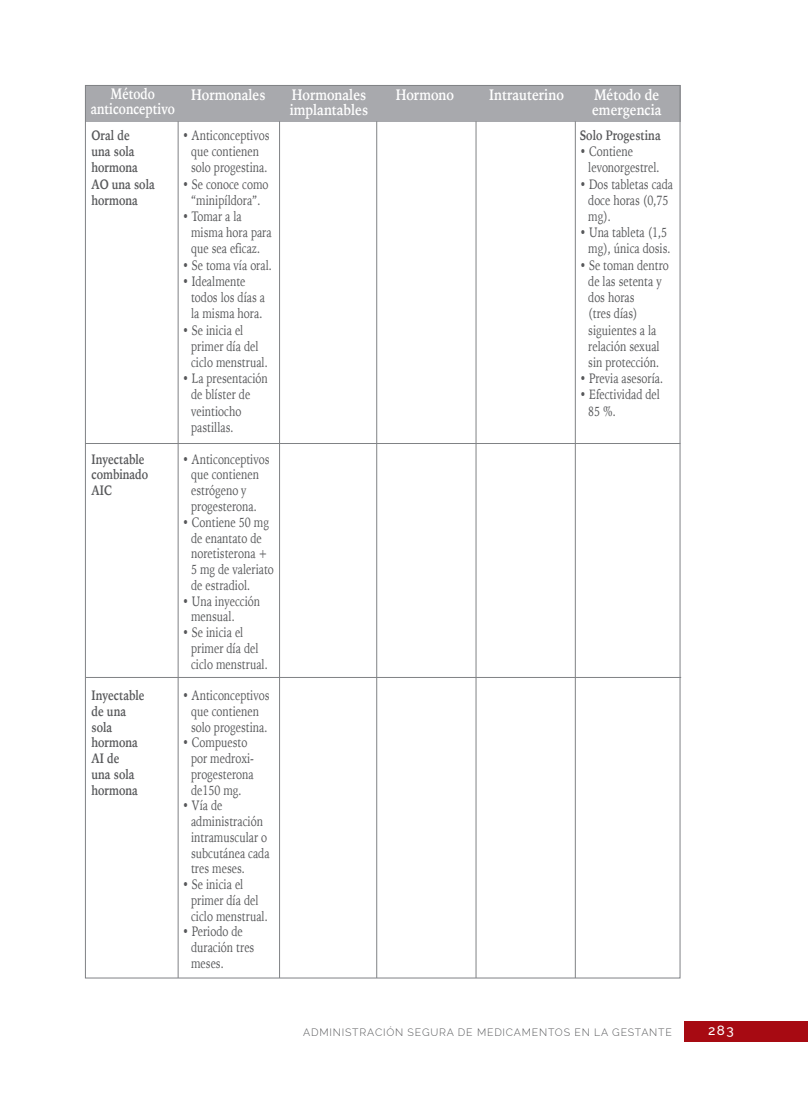
<style>
.page{position:relative;width:808px;height:1106px;background:#fff}
.page>*{position:absolute;margin:0;border:0;box-sizing:border-box;transform-origin:0 0}
.Encabezados_tablas{font:700 15px "Iowan Old Style W01";color:#fff;scale:.85 1}
.Encabezados_tablas-2{font:700 15px/15px "Iowan Old Style W01";color:#fff;text-align:center;scale:.8 1}
.Cuerpo_de_texto_tabl{font:13.5px/15.8px "Iowan Old Style W01";color:#57585a;scale:.8 1}
.Cuerpo_de_texto_tabl-2{font:700 13.5px/15.8px "Iowan Old Style W01";color:#57585a;scale:.8 1}
.t1{font:500 13.5px "Raleway";color:#fff}
.t2{font:300 10.5px "Raleway";letter-spacing:.075em;color:#57585a}
</style>
<div class="page">
<div style="left:685px;top:1021px;width:123px;height:20px;background:#a70a12"></div>
<div style="left:85px;top:85px;width:595px;height:36px;background:#a8a9ad"></div>
<hr style="left:178px;top:121px;width:1px;height:857px;background:#808285">
<hr style="left:279px;top:121px;width:1px;height:857px;background:#808285">
<hr style="left:376px;top:121px;width:1px;height:857px;background:#808285">
<hr style="left:476px;top:121px;width:1px;height:857px;background:#808285">
<hr style="left:575px;top:121px;width:1px;height:857px;background:#808285">
<hr style="left:85px;top:443px;width:595px;height:1px;background:#808285">
<hr style="left:86px;top:677px;width:595px;height:1px;background:#808285">
<p class="Encabezados_tablas-2" style="left:91px;top:86px;width:107px">Método anticonceptivo</p>
<p class="Encabezados_tablas" style="left:191px;top:86px;width:89px">Hormonales</p>
<p class="Encabezados_tablas" style="left:292px;top:86px;width:89px">Hormonales</p>
<p class="Encabezados_tablas" style="left:290px;top:101px;width:94px">implantables</p>
<p class="Cuerpo_de_texto_tabl-2" style="left:92px;top:127px;width:59px;line-height:16.2px">Oral de una sola hormona</p>
<p class="Cuerpo_de_texto_tabl-2" style="left:92px;top:176px;width:81px;line-height:16.2px">AO una sola hormona</p>
<p class="Cuerpo_de_texto_tabl-2" style="left:92px;top:451px;width:72px">Inyectable combinado</p>
<p class="Cuerpo_de_texto_tabl-2" style="left:92px;top:482px;width:27px">AIC</p>
<p class="Cuerpo_de_texto_tabl-2" style="left:92px;top:687px;width:68px">Inyectable de una</p>
<p class="Cuerpo_de_texto_tabl-2" style="left:92px;top:718px;width:59px">sola hormona</p>
<p class="Cuerpo_de_texto_tabl-2" style="left:92px;top:750px;width:59px">AI de una sola hormona</p>
<p class="Cuerpo_de_texto_tabl" style="left:183px;top:127px;width:110px;line-height:16.2px;text-align:center">• Anticonceptivos que contienen solo progestina.</p>
<p class="Cuerpo_de_texto_tabl" style="left:183px;top:176px;width:109px;line-height:16.2px;text-align:center">• Se conoce como “minipíldora”.</p>
<p class="Cuerpo_de_texto_tabl" style="left:191px;top:208px;width:102px;line-height:16.2px;text-indent:-9px">• Tomar a la misma hora para que sea eficaz.</p>
<p class="Cuerpo_de_texto_tabl" style="left:183px;top:257px;width:113px">• Se toma vía oral.</p>
<p class="Cuerpo_de_texto_tabl" style="left:191px;top:273px;width:94px;line-height:16.2px;text-indent:-9px">• Idealmente todos los días a la misma hora.</p>
<p class="Cuerpo_de_texto_tabl" style="left:191px;top:321px;width:97px;line-height:16.2px;text-indent:-9px">• Se inicia el primer día del ciclo menstrual.</p>
<p class="Cuerpo_de_texto_tabl" style="left:191px;top:370px;width:97px;line-height:16.2px;text-indent:-9px">• La presentación de blíster de veintiocho pastillas.</p>
<p class="Cuerpo_de_texto_tabl" style="left:191px;top:451px;width:100px;text-indent:-9px">• Anticonceptivos que contienen estrógeno y progesterona.</p>
<p class="Cuerpo_de_texto_tabl" style="left:191px;top:514px;width:105px;text-indent:-9px">• Contiene 50 mg de enantato de noretisterona +<br>5 mg de valeriato de estradiol.</p>
<p class="Cuerpo_de_texto_tabl" style="left:191px;top:593px;width:88px;text-indent:-9px">• Una inyección mensual.</p>
<p class="Cuerpo_de_texto_tabl" style="left:191px;top:624px;width:97px;text-indent:-9px">• Se inicia el primer día del ciclo menstrual.</p>
<p class="Cuerpo_de_texto_tabl" style="left:183px;top:687px;width:110px;text-align:center">• Anticonceptivos que contienen solo progestina.</p>
<p class="Cuerpo_de_texto_tabl" style="left:191px;top:734px;width:80px;text-indent:-9px">• Compuesto por medroxi&shy;progesterona de150 mg.</p>
<p class="Cuerpo_de_texto_tabl" style="left:191px;top:797px;width:100px;text-indent:-9px">• Vía de administración intramuscular o subcutánea cada tres meses.</p>
<p class="Cuerpo_de_texto_tabl" style="left:191px;top:876px;width:97px;text-indent:-9px">• Se inicia el primer día del ciclo menstrual.</p>
<p class="Cuerpo_de_texto_tabl" style="left:191px;top:923px;width:81px;text-indent:-9px">• Periodo de duración tres meses.</p>
<p class="Encabezados_tablas" style="left:396px;top:86px;width:70px">Hormono</p>
<p class="Encabezados_tablas" style="left:489px;top:86px;width:89px">Intrauterino</p>
<p class="Encabezados_tablas" style="left:594px;top:86px;width:78px">Método de</p>
<p class="Encabezados_tablas" style="left:592px;top:101px;width:83px">emergencia</p>
<p class="Cuerpo_de_texto_tabl-2" style="left:580px;top:127px;width:103px">Solo Progestina</p>
<p class="Cuerpo_de_texto_tabl" style="left:588px;top:143px;width:91px;line-height:16.2px;text-indent:-9px">• Contiene levonorgestrel.</p>
<p class="Cuerpo_de_texto_tabl" style="left:588px;top:176px;width:107px;line-height:16.2px;text-indent:-9px">• Dos tabletas cada doce horas (0,75 mg).</p>
<p class="Cuerpo_de_texto_tabl" style="left:580px;top:224px;width:115px;line-height:16.2px;text-align:right">• Una tableta (1,5 mg), única dosis.</p>
<p class="Cuerpo_de_texto_tabl" style="left:588px;top:257px;width:102px;line-height:16.2px;text-indent:-9px">• Se toman dentro de las setenta y dos horas</p>
<p class="Cuerpo_de_texto_tabl" style="left:588px;top:305px;width:91px;line-height:16.2px">(tres días) siguientes a la relación sexual</p>
<p class="Cuerpo_de_texto_tabl" style="left:588px;top:354px;width:90px">sin protección.</p>
<p class="Cuerpo_de_texto_tabl" style="left:580px;top:370px;width:106px">• Previa asesoría.</p>
<p class="Cuerpo_de_texto_tabl" style="left:588px;top:386px;width:91px;line-height:16.2px;text-indent:-9px">• Efectividad del<br>85 %.</p>
<p class="t2" style="left:303px;top:1026px;width:370px">ADMINISTRACIÓN SEGURA DE MEDICAMENTOS EN LA GESTANTE</p>
<p class="t1" style="left:708px;top:1022px;width:27px">283</p>
</div>
